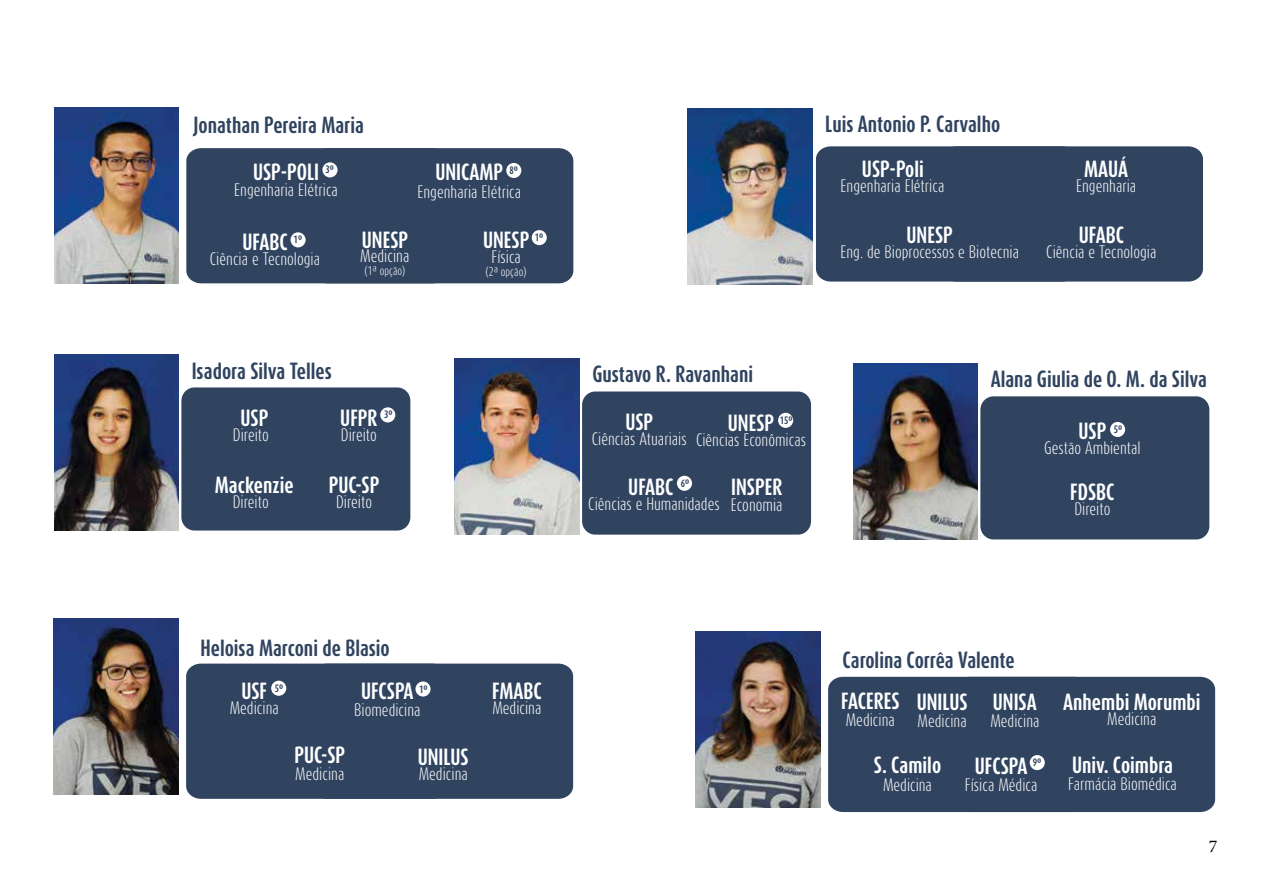
<style>
.page{position:relative;width:1263px;height:893px;background:#fff}
.page>*{position:absolute;margin:0;border:0;box-sizing:border-box;transform-origin:0 0}
.t1{font:700 19.5px "Dax Compact";color:#fff}
.t2{font:700 19.5px "Dax Compact";color:#304460}
.t3{font:18px "Minion Pro";color:#000}
.t4{font:300 15px "Dax Compact";color:#fff}
.t5{font:300 10.5px "Dax Compact";color:#fff}
.t6{font:700 9px "Dax Compact";color:#304460}
</style>
<div class="page">
<div style="left:816px;top:146px;width:387px;height:136px;background:#304460"></div>
<img style="left:54px;top:618px;width:124px;height:177px">
<div style="left:186px;top:664px;width:387px;height:135px;background:#304460"></div>
<svg style="left:415px;top:681px;width:16px;height:16px"></svg>
<div style="left:271px;top:681px;width:15px;height:15px;background:#fff;border-radius:50%"></div>
<img style="left:696px;top:632px;width:124px;height:176px">
<div style="left:828px;top:677px;width:387px;height:135px;background:#304460"></div>
<div style="left:1030px;top:755px;width:15px;height:15px;background:#fff;border-radius:50%"></div>
<img style="left:54px;top:107px;width:125px;height:176px">
<div style="left:186px;top:148px;width:387px;height:135px;background:#304460"></div>
<div style="left:322px;top:162px;width:15px;height:15px;background:#fff;border-radius:50%"></div>
<div style="left:506px;top:163px;width:15px;height:15px;background:#fff;border-radius:50%"></div>
<div style="left:290px;top:232px;width:16px;height:15px;background:#fff;border-radius:50%"></div>
<div style="left:532px;top:230px;width:15px;height:15px;background:#fff;border-radius:50%"></div>
<img style="left:687px;top:108px;width:125px;height:177px">
<img style="left:54px;top:354px;width:125px;height:177px">
<div style="left:181px;top:387px;width:229px;height:144px;background:#304460;border-radius:13px"></div>
<img style="left:853px;top:363px;width:125px;height:176px">
<div style="left:980px;top:396px;width:229px;height:143px;background:#304460;border-radius:13px"></div>
<div style="left:1110px;top:422px;width:15px;height:15px;background:#fff;border-radius:50%"></div>
<img style="left:455px;top:358px;width:124px;height:177px">
<div style="left:582px;top:391px;width:229px;height:144px;background:#304460;border-radius:13px"></div>
<div style="left:778px;top:413px;width:15px;height:15px;background:#fff;border-radius:50%"></div>
<div style="left:677px;top:476px;width:15px;height:15px;background:#fff;border-radius:50%"></div>
<div style="left:380px;top:407px;width:15px;height:15px;background:#fff;border-radius:50%"></div>
<h1 class="t2" style="left:194px;top:112px;width:172px">Jonathan Pereira Maria</h1>
<h1 class="t1" style="left:253px;top:160px;width:68px">USP-POLI</h1>
<p class="t4" style="left:234px;top:180px;width:105px">Engenharia Elétrica</p>
<p class="t6" style="left:326px;top:164px;width:10px">3º</p>
<h1 class="t1" style="left:435px;top:160px;width:69px">UNICAMP</h1>
<p class="t4" style="left:417px;top:182px;width:105px">Engenharia Elétrica</p>
<p class="t6" style="left:509px;top:164px;width:10px">8º</p>
<h1 class="t2" style="left:825px;top:111px;width:177px">Luis Antonio P. Carvalho</h1>
<h1 class="t1" style="left:862px;top:156px;width:63px">USP-Poli</h1>
<p class="t4" style="left:840px;top:176px;width:105px">Engenharia Elétrica</p>
<h1 class="t1" style="left:1084px;top:156px;width:45px">MAUÁ</h1>
<p class="t4" style="left:1076px;top:176px;width:62px">Engenharia</p>
<p class="t6" style="left:294px;top:234px;width:10px">1º</p>
<h1 class="t1" style="left:483px;top:227px;width:48px">UNESP</h1>
<p class="t4" style="left:491px;top:247px;width:31px">Física</p>
<h1 class="t1" style="left:362px;top:227px;width:48px">UNESP</h1>
<p class="t4" style="left:360px;top:246px;width:51px">Medicina</p>
<p class="t5" style="left:364px;top:263px;width:43px">(1ª opção)</p>
<p class="t5" style="left:485px;top:265px;width:43px">(2ª opção)</p>
<h1 class="t1" style="left:242px;top:229px;width:47px">UFABC</h1>
<p class="t4" style="left:210px;top:249px;width:112px">Ciência e Tecnologia</p>
<p class="t6" style="left:535px;top:232px;width:10px">1º</p>
<h1 class="t1" style="left:906px;top:222px;width:48px">UNESP</h1>
<p class="t4" style="left:840px;top:242px;width:180px">Eng. de Bioprocessos e Biotecnia</p>
<h1 class="t1" style="left:1079px;top:222px;width:47px">UFABC</h1>
<p class="t4" style="left:1046px;top:242px;width:112px">Ciência e Tecnologia</p>
<h1 class="t2" style="left:192px;top:358px;width:142px">Isadora Silva Telles</h1>
<h1 class="t1" style="left:240px;top:406px;width:29px">USP</h1>
<p class="t4" style="left:233px;top:425px;width:38px">Direito</p>
<h1 class="t1" style="left:340px;top:405px;width:39px">UFPR</h1>
<p class="t6" style="left:384px;top:409px;width:10px">3º</p>
<p class="t4" style="left:341px;top:425px;width:38px">Direito</p>
<h1 class="t1" style="left:215px;top:472px;width:80px">Mackenzie</h1>
<p class="t4" style="left:233px;top:492px;width:38px">Direito</p>
<h1 class="t1" style="left:329px;top:472px;width:52px">PUC-SP</h1>
<p class="t4" style="left:336px;top:492px;width:38px">Direito</p>
<h1 class="t2" style="left:592px;top:361px;width:162px">Gustavo R. Ravanhani</h1>
<h1 class="t1" style="left:625px;top:409px;width:29px">USP</h1>
<p class="t4" style="left:592px;top:429px;width:96px">Ciências Atuariais</p>
<h1 class="t1" style="left:731px;top:474px;width:53px">INSPER</h1>
<p class="t4" style="left:731px;top:495px;width:53px">Economia</p>
<h1 class="t1" style="left:728px;top:410px;width:48px">UNESP</h1>
<p class="t4" style="left:696px;top:430px;width:112px">Ciências Econômicas</p>
<p class="t6" style="left:780px;top:414px;width:14px">15º</p>
<h1 class="t1" style="left:628px;top:474px;width:47px">UFABC</h1>
<p class="t4" style="left:588px;top:494px;width:133px">Ciências e Humanidades</p>
<p class="t6" style="left:681px;top:477px;width:10px">6º</p>
<h1 class="t2" style="left:991px;top:366px;width:218px">Alana Giulia de O. M. da Silva</h1>
<h1 class="t1" style="left:1078px;top:419px;width:29px">USP</h1>
<p class="t4" style="left:1044px;top:438px;width:98px">Gestão Ambiental</p>
<p class="t6" style="left:1114px;top:423px;width:10px">5º</p>
<h1 class="t1" style="left:1070px;top:479px;width:46px">FDSBC</h1>
<p class="t4" style="left:1074px;top:499px;width:38px">Direito</p>
<h1 class="t2" style="left:200px;top:635px;width:191px">Heloisa Marconi de Blasio</h1>
<h1 class="t1" style="left:241px;top:678px;width:27px">USF</h1>
<p class="t4" style="left:230px;top:698px;width:51px">Medicina</p>
<p class="t6" style="left:275px;top:682px;width:10px">5º</p>
<h1 class="t1" style="left:361px;top:678px;width:54px">UFCSPA</h1>
<p class="t4" style="left:354px;top:700px;width:68px">Biomedicina</p>
<p class="t6" style="left:419px;top:683px;width:10px">1º</p>
<h1 class="t1" style="left:294px;top:742px;width:52px">PUC-SP</h1>
<p class="t4" style="left:295px;top:764px;width:51px">Medicina</p>
<h1 class="t1" style="left:418px;top:744px;width:52px">UNILUS</h1>
<p class="t4" style="left:419px;top:764px;width:51px">Medicina</p>
<h1 class="t1" style="left:492px;top:679px;width:51px">FMABC</h1>
<p class="t4" style="left:492px;top:698px;width:51px">Medicina</p>
<h1 class="t2" style="left:842px;top:647px;width:174px">Carolina Corrêa Valente</h1>
<h1 class="t1" style="left:841px;top:688px;width:60px">FACERES</h1>
<p class="t4" style="left:846px;top:710px;width:51px">Medicina</p>
<h1 class="t1" style="left:917px;top:689px;width:52px">UNILUS</h1>
<p class="t4" style="left:917px;top:711px;width:51px">Medicina</p>
<h1 class="t1" style="left:874px;top:753px;width:69px">S. Camilo</h1>
<p class="t4" style="left:883px;top:775px;width:50px">Medicina</p>
<h1 class="t1" style="left:993px;top:689px;width:46px">UNISA</h1>
<p class="t4" style="left:990px;top:711px;width:51px">Medicina</p>
<h1 class="t1" style="left:975px;top:753px;width:54px">UFCSPA</h1>
<p class="t4" style="left:965px;top:775px;width:74px">Física Médica</p>
<p class="t6" style="left:1033px;top:757px;width:10px">9º</p>
<h1 class="t1" style="left:1063px;top:689px;width:139px">Anhembi Morumbi</h1>
<p class="t4" style="left:1107px;top:709px;width:51px">Medicina</p>
<h1 class="t1" style="left:1072px;top:752px;width:102px">Univ. Coimbra</h1>
<p class="t4" style="left:1068px;top:774px;width:110px">Farmácia Biomédica</p>
<p class="t3" style="left:1209px;top:834px;width:10px">7</p>
</div>
